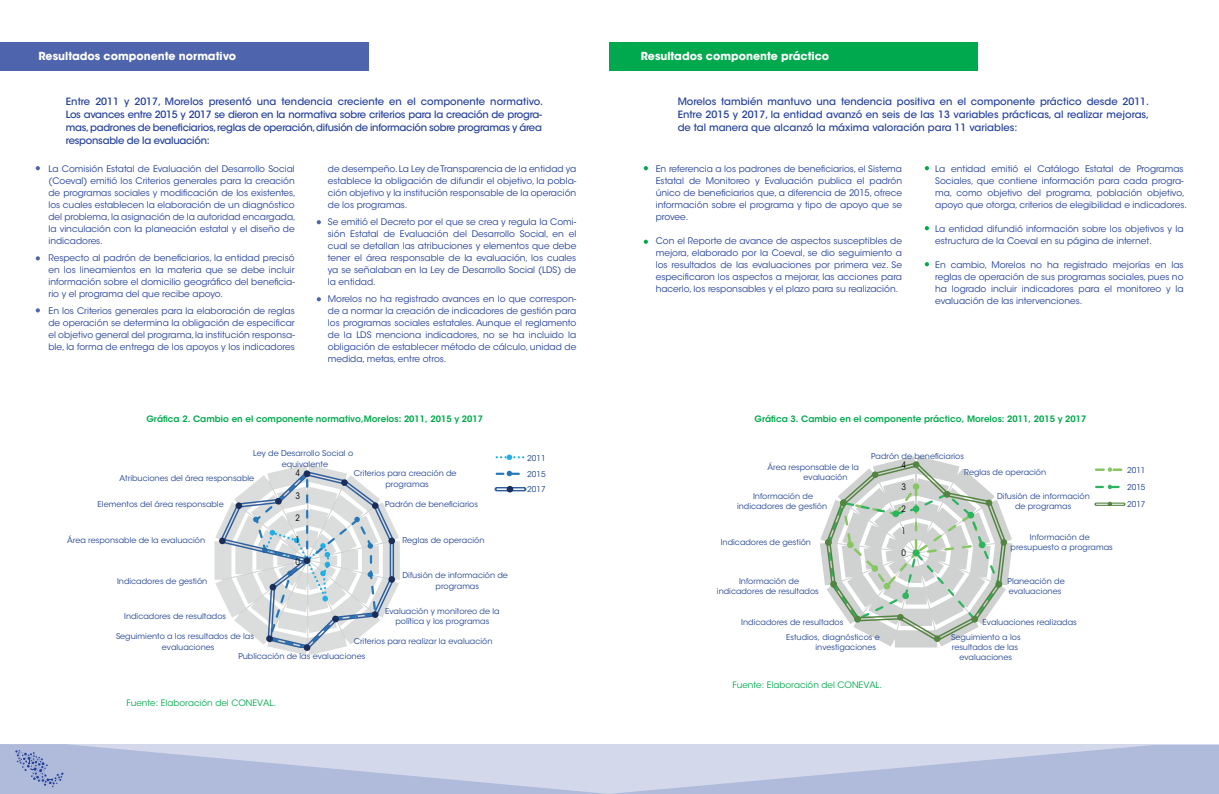
<style>
.page{position:relative;width:1219px;height:794px;background:#fff}
.page>*{position:absolute;margin:0;border:0;box-sizing:border-box;transform-origin:0 0}
.t1{font:700 11px "ITC Avant Garde Std";color:#fff}
.t2{font:500 10px/13px "ITC Avant Garde Std";letter-spacing:-.025em;color:#223f99}
.t3{font:9px/12px "ITC Avant Garde Std";color:#223f99;text-align:justify}
.t4{font:600 8.8px "ITC Avant Garde Std";color:#00a94d}
.t5{font:8.8px "ITC Avant Garde Std";color:#00a94d}
.t6{font:condensed 8.8px "ITC Avant Garde Std";color:#000001}
.t7{font:8px/10.1px "ITC Avant Garde Std";color:#204393;text-align:center}
</style>
<div class="page">
<div style="left:0;top:42px;width:369px;height:28px;background:#4e65ad"></div>
<div style="left:609px;top:42px;width:369px;height:28px;background:#00a94d"></div>
<svg style="left:36px;top:166px;width:4px;height:4px"></svg>
<svg style="left:644px;top:166px;width:4px;height:4px"></svg>
<svg style="left:644px;top:240px;width:4px;height:4px"></svg>
<svg style="left:925px;top:166px;width:4px;height:4px"></svg>
<svg style="left:0;top:744px;width:1219px;height:50px;background:#bfc7e1"></svg>
<svg style="left:36px;top:256px;width:4px;height:4px"></svg>
<svg style="left:317px;top:220px;width:4px;height:4px"></svg>
<svg style="left:317px;top:297px;width:4px;height:4px"></svg>
<svg style="left:925px;top:226px;width:4px;height:4px"></svg>
<svg style="left:925px;top:262px;width:4px;height:4px"></svg>
<svg style="left:214px;top:465px;width:186px;height:190px"></svg>
<div style="left:304px;top:557px;width:6px;height:7px;background:#1b2e5a;border-radius:50%"></div>
<div style="left:219px;top:537px;width:7px;height:7px;background:#1b2e5a;border-radius:50%"></div>
<div style="left:236px;top:502px;width:6px;height:7px;background:#1b2e5a;border-radius:50%"></div>
<div style="left:275px;top:498px;width:7px;height:6px;background:#1b2e5a;border-radius:50%"></div>
<svg style="left:496px;top:454px;width:28px;height:6px"></svg>
<svg style="left:496px;top:471px;width:24px;height:5px"></svg>
<svg style="left:495px;top:486px;width:31px;height:6px"></svg>
<svg style="left:820px;top:456px;width:193px;height:192px"></svg>
<div style="left:1000px;top:539px;width:7px;height:7px;background:#598847;border-radius:50%"></div>
<svg style="left:826px;top:462px;width:180px;height:179px"></svg>
<div style="left:971px;top:616px;width:7px;height:6px;background:#538440;border-radius:50%"></div>
<div style="left:934px;top:635px;width:7px;height:7px;background:#538440;border-radius:50%"></div>
<div style="left:897px;top:614px;width:7px;height:6px;background:#538440;border-radius:50%"></div>
<div style="left:854px;top:616px;width:7px;height:6px;background:#538440;border-radius:50%"></div>
<div style="left:830px;top:581px;width:7px;height:6px;background:#538440;border-radius:50%"></div>
<div style="left:825px;top:539px;width:7px;height:7px;background:#538440;border-radius:50%"></div>
<div style="left:840px;top:499px;width:7px;height:7px;background:#538440;border-radius:50%"></div>
<div style="left:872px;top:471px;width:6px;height:7px;background:#538440;border-radius:50%"></div>
<svg style="left:1096px;top:467px;width:27px;height:5px"></svg>
<svg style="left:1096px;top:485px;width:24px;height:4px"></svg>
<svg style="left:1094px;top:502px;width:31px;height:4px"></svg>
<svg style="left:36px;top:308px;width:4px;height:4px"></svg>
<p class="t1" style="left:38px;top:49px;width:199px">Resultados componente normativo</p>
<p class="t1" style="left:641px;top:49px;width:190px">Resultados componente práctico</p>
<p class="t2" style="left:66px;top:95px;width:479px">Entre 2011 y 2017, Morelos presentó una tendencia creciente en el componente normativo.<br>Los avances entre 2015 y 2017 se dieron en la normativa sobre criterios para la creación de progra&shy;mas, padrones de beneficiarios, reglas de operación, difusión de información sobre programas y área responsable de la evaluación:</p>
<p class="t2" style="left:678px;top:95px;width:473px;text-align:justify">Morelos también mantuvo una tendencia positiva en el componente práctico desde 2011.<br>Entre 2015 y 2017, la entidad avanzó en seis de las 13 variables prácticas, al realizar mejoras, de tal manera que alcanzó la máxima valoración para 11 variables:</p>
<p class="t3" style="left:48px;top:162px;width:249px">La Comisión Estatal de Evaluación del Desarrollo Social (Coeval) emitió los Criterios generales para la creación de programas sociales y modificación de los existentes, los cuales establecen la elaboración de un diagnóstico del problema, la asignación de la autoridad encargada, la vinculación con la planeación estatal y el diseño de indicadores.</p>
<p class="t3" style="left:48px;top:251px;width:248px">Respecto al padrón de beneficiarios, la entidad precisó en los lineamientos en la materia que se debe incluir información sobre el domicilio geográfico del beneficia&shy;rio y el programa del que recibe apoyo.</p>
<p class="t3" style="left:48px;top:304px;width:248px">En los Criterios generales para la elaboración de reglas de operación se determina la obligación de especificar el objetivo general del programa, la institución responsa&shy;ble, la forma de entrega de los apoyos y los indicadores</p>
<p class="t3" style="left:328px;top:162px;width:250px">de desempeño. La Ley de Transparencia de la entidad ya establece la obligación de difundir el objetivo, la pobla&shy;ción objetivo y la institución responsable de la operación de los programas.</p>
<p class="t3" style="left:328px;top:215px;width:250px">Se emitió el Decreto por el que se crea y regula la Comi&shy;sión Estatal de Evaluación del Desarrollo Social, en el cual se detallan las atribuciones y elementos que debe tener el área responsable de la evaluación, los cuales ya se señalaban en la Ley de Desarrollo Social (LDS) de la entidad.</p>
<p class="t3" style="left:328px;top:292px;width:250px">Morelos no ha registrado avances en lo que correspon&shy;de a normar la creación de indicadores de gestión para los programas sociales estatales. Aunque el reglamento de la LDS menciona indicadores, no se ha incluido la obligación de establecer método de cálculo, unidad de medida, metas, entre otros.</p>
<p class="t3" style="left:656px;top:162px;width:248px">En referencia a los padrones de beneficiarios, el Sistema Estatal de Monitoreo y Evaluación publica el padrón único de beneficiarios que, a diferencia de 2015, ofrece información sobre el programa y tipo de apoyo que se provee.</p>
<p class="t3" style="left:656px;top:234px;width:248px">Con el Reporte de avance de aspectos susceptibles de mejora, elaborado por la Coeval, se dio seguimiento a los resultados de las evaluaciones por primera vez. Se especificaron los aspectos a mejorar, las acciones para hacerlo, los responsables y el plazo para su realización.</p>
<p class="t3" style="left:935px;top:162px;width:253px;text-align:left">La entidad emitió el Catálogo Estatal de Programas Sociales, que contiene información para cada progra&shy;ma, como objetivo del programa, población objetivo, apoyo que otorga, criterios de elegibilidad e indicadores.</p>
<p class="t3" style="left:935px;top:222px;width:250px">La entidad difundió información sobre los objetivos y la estructura de la Coeval en su página de internet.</p>
<p class="t3" style="left:935px;top:258px;width:250px">En cambio, Morelos no ha registrado mejorías en las reglas de operación de sus programas sociales, pues no ha logrado incluir indicadores para el monitoreo y la evaluación de las intervenciones.</p>
<p class="t4" style="left:146px;top:413px;width:338px">Gráfica 2. Cambio en el componente normativo,Morelos: 2011, 2015 y 2017</p>
<p class="t4" style="left:754px;top:413px;width:333px">Gráfica 3. Cambio en el componente práctico, Morelos: 2011, 2015 y 2017</p>
<p class="t7" style="left:253px;top:447px;width:101px;line-height:11px">Ley de Desarrollo Social o equivalente</p>
<p class="t7" style="left:354px;top:467px;width:104px;line-height:11px">Criterios para creación de programas</p>
<p class="t7" style="left:385px;top:499px;width:94px">Padrón de beneficiarios</p>
<p class="t7" style="left:403px;top:535px;width:83px">Reglas de operación</p>
<p class="t7" style="left:403px;top:570px;width:107px;line-height:11px">Difusión de información de programas</p>
<p class="t7" style="left:385px;top:606px;width:116px">Evaluación y monitoreo de la política y los programas</p>
<p class="t7" style="left:238px;top:633px;width:256px;line-height:15.4px;text-align:left;text-indent:115px">Criterios para realizar la evaluación<br>Publicación de las evaluaciones</p>
<p class="t6" style="left:296px;top:467px;width:6px">4</p>
<p class="t7" style="left:120px;top:473px;width:136px">Atribuciones del área responsable</p>
<p class="t6" style="left:296px;top:490px;width:6px">3</p>
<p class="t7" style="left:98px;top:499px;width:128px">Elementos del área responsable</p>
<p class="t6" style="left:296px;top:512px;width:6px">2</p>
<p class="t7" style="left:67px;top:535px;width:139px">Área responsable de la evaluación</p>
<p class="t6" style="left:296px;top:534px;width:6px">1</p>
<p class="t6" style="left:296px;top:556px;width:6px">0</p>
<p class="t7" style="left:117px;top:576px;width:92px">Indicadores de gestión</p>
<p class="t7" style="left:124px;top:611px;width:103px">Indicadores de resultados</p>
<p class="t7" style="left:162px;top:630px;width:94px;line-height:11px;text-align:left;text-indent:-46px">Seguimiento a los resultados de las evaluaciones</p>
<p class="t7" style="left:527px;top:449px;width:20px;line-height:16.5px;text-align:left">2011<br>2015</p>
<p class="t7" style="left:527px;top:484px;width:20px">2017</p>
<p class="t7" style="left:871px;top:451px;width:94px">Padrón de beneficiarios</p>
<p class="t6" style="left:902px;top:459px;width:6px">4</p>
<p class="t7" style="left:803px;top:462px;width:57px;text-align:left;text-indent:-36px">Área responsable de la evaluación</p>
<p class="t7" style="left:1127px;top:461px;width:20px;line-height:17.2px;text-align:justify">2011<br>2015<br>2017</p>
<p class="t7" style="left:964px;top:467px;width:83px">Reglas de operación</p>
<p class="t7" style="left:997px;top:491px;width:94px">Difusión de información de programas</p>
<p class="t7" style="left:1011px;top:532px;width:104px">Información de presupuesto a programas</p>
<p class="t7" style="left:1008px;top:576px;width:59px;text-align:left">Planeación de evaluaciones</p>
<p class="t7" style="left:951px;top:614px;width:127px;line-height:14.8px;text-align:left;text-indent:31px">Evaluaciones realizadas<br>Seguimiento a los</p>
<p class="t7" style="left:952px;top:642px;width:68px">resultados de las evaluaciones</p>
<p class="t6" style="left:902px;top:481px;width:6px">3</p>
<p class="t7" style="left:737px;top:491px;width:92px">Información de indicadores de gestión</p>
<p class="t6" style="left:902px;top:503px;width:6px">2</p>
<p class="t6" style="left:902px;top:526px;width:6px">1</p>
<p class="t7" style="left:721px;top:537px;width:92px">Indicadores de gestión</p>
<p class="t6" style="left:902px;top:548px;width:6px">0</p>
<p class="t7" style="left:717px;top:576px;width:103px">Información de indicadores de resultados</p>
<p class="t7" style="left:741px;top:617px;width:103px">Indicadores de resultados</p>
<p class="t7" style="left:815px;top:632px;width:66px;text-align:left;text-indent:-29px">Estudios, diagnósticos e investigaciones</p>
<p class="t5" style="left:732px;top:679px;width:151px">Fuente: Elaboración del CONEVAL.</p>
<p class="t5" style="left:126px;top:697px;width:151px">Fuente: Elaboración del CONEVAL.</p>
</div>
